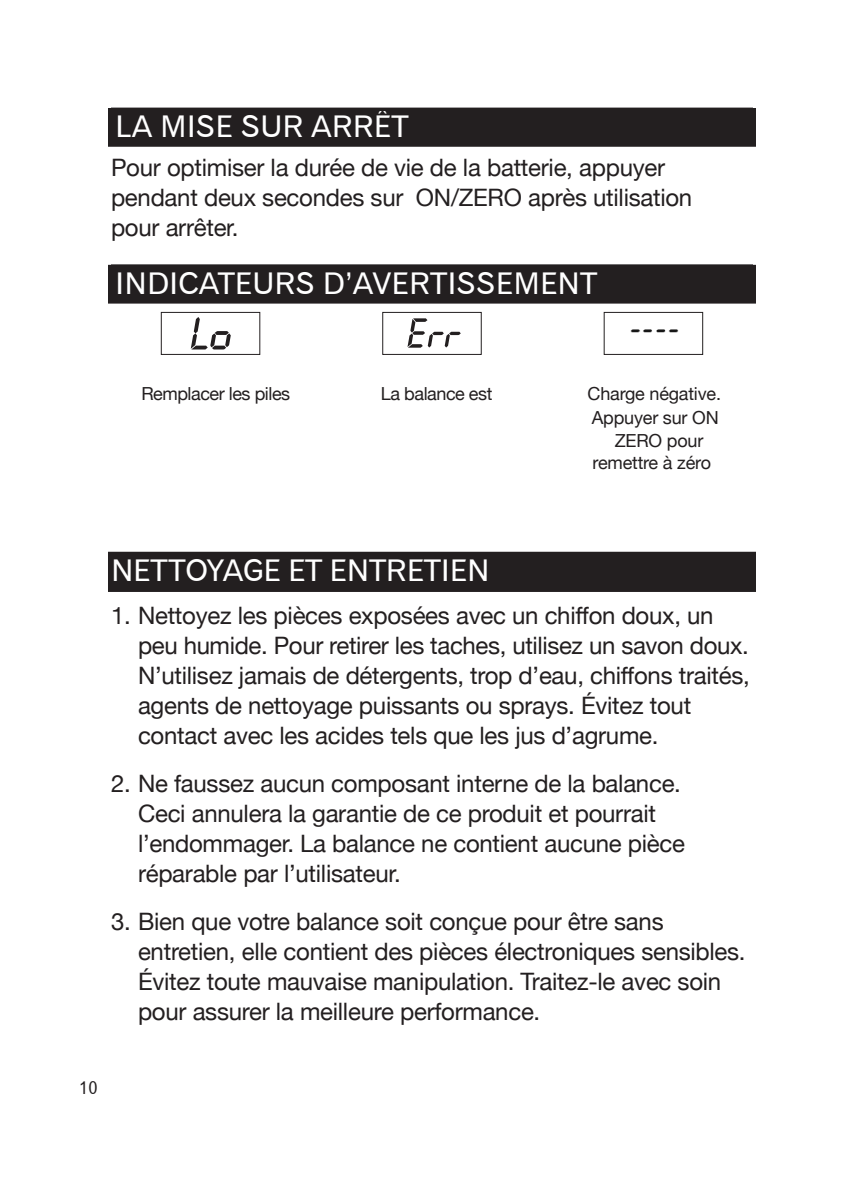
<style>
.page{position:relative;width:864px;height:1188px;background:#fff}
.page>*{position:absolute;margin:0;border:0;box-sizing:border-box;transform-origin:0 0}
._01_WOB_Header{font:30px "Gothic 720 BT Roman B";color:#fff}
.Paragraph_Style_-_BO{font:30px "Gothic 720 BT Roman B";letter-spacing:-.01em;color:#fff}
.Paragraph_Style_-_BO-2{font:24px/30px "Helvetica Neue";letter-spacing:-.01em;color:#231f20}
._02_Body_Copy{font:18px "Helvetica Neue";letter-spacing:-.01em;color:#231f20}
.t1{font:18px "Gothic 720 BT Roman B";color:#231f20}
</style>
<div class="page">
<div style="left:110px;top:110px;width:644px;height:35px;background:#231f20"></div>
<div style="left:108px;top:108px;width:648px;height:39px;border:3px solid #231f20"></div>
<div style="left:110px;top:266px;width:644px;height:36px;background:#231f20"></div>
<div style="left:111px;top:264px;width:642px;height:33px;background:#231f20"></div>
<div style="left:108px;top:265px;width:648px;height:39px;border:3px solid #231f20"></div>
<svg style="left:191px;top:317px;width:40px;height:33px"></svg>
<div style="left:161px;top:312px;width:99px;height:43px;border:1px solid #231f20"></div>
<svg style="left:407px;top:318px;width:54px;height:30px"></svg>
<div style="left:382px;top:312px;width:100px;height:43px;border:1px solid #231f20"></div>
<img style="left:630px;top:329px;width:49px;height:4px">
<div style="left:604px;top:312px;width:99px;height:43px;border:1px solid #231f20"></div>
<div style="left:110px;top:553px;width:644px;height:37px;background:#231f20"></div>
<div style="left:108px;top:552px;width:648px;height:40px;border:3px solid #231f20"></div>
<p class="_01_WOB_Header" style="left:115px;top:108px;width:295px">LA MISE SUR ARRÊT</p>
<p class="Paragraph_Style_-_BO-2" style="left:111px;top:152px;width:583px">Pour optimiser la durée de vie de la batterie, appuyer pendant deux secondes sur ON/ZERO après utilisation pour arrêter.</p>
<p class="_01_WOB_Header" style="left:115px;top:265px;width:484px">INDICATEURS D’AVERTISSEMENT</p>
<p class="_02_Body_Copy" style="left:141px;top:383px;width:150px">Remplacer les piles</p>
<p class="_02_Body_Copy" style="left:381px;top:383px;width:113px">La balance est</p>
<p class="_02_Body_Copy" style="left:588px;top:383px;width:135px">Charge négative.</p>
<p class="_02_Body_Copy" style="left:592px;top:407px;width:129px">Appuyer sur ON</p>
<p class="_02_Body_Copy" style="left:615px;top:430px;width:90px">ZERO pour</p>
<p class="_02_Body_Copy" style="left:593px;top:452px;width:120px">remettre à zéro</p>
<p class="Paragraph_Style_-_BO" style="left:111px;top:552px;width:380px">NETTOYAGE ET ENTRETIEN</p>
<p class="Paragraph_Style_-_BO-2" style="left:138px;top:600px;width:613px;text-indent:-27px">1. Nettoyez les pièces exposées avec un chiffon doux, un peu humide. Pour retirer les taches, utilisez un savon doux.<br>N’utilisez jamais de détergents, trop d’eau, chiffons traités, agents de nettoyage puissants ou sprays. Évitez tout contact avec les acides tels que les jus d’agrume.</p>
<p class="Paragraph_Style_-_BO-2" style="left:138px;top:768px;width:549px;text-indent:-27px">2. Ne faussez aucun composant interne de la balance.<br>Ceci annulera la garantie de ce produit et pourrait l’endommager. La balance ne contient aucune pièce réparable par l’utilisateur.</p>
<p class="Paragraph_Style_-_BO-2" style="left:138px;top:906px;width:609px;text-indent:-27px">3. Bien que votre balance soit conçue pour être sans entretien, elle contient des pièces électroniques sensibles.<br>Évitez toute mauvaise manipulation. Traitez-le avec soin pour assurer la meilleure performance.</p>
<p class="t1" style="left:79px;top:1076px;width:20px">10</p>
</div>
